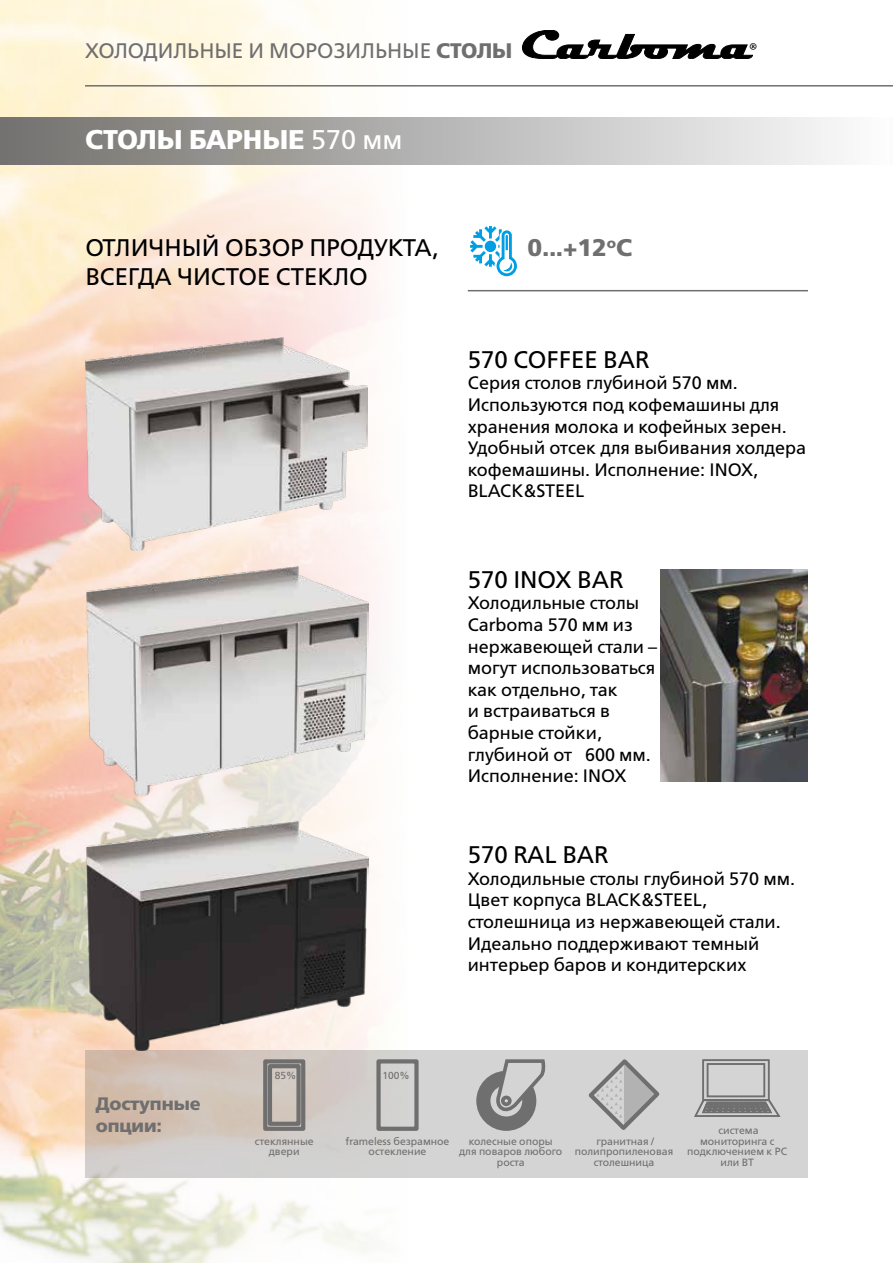
<style>
.page{position:relative;width:893px;height:1263px;background:#fff}
.page>*{position:absolute;margin:0;border:0;box-sizing:border-box;transform-origin:0 0}
.t1{font:27px "Free Set Bold C";color:#fff}
.t2{font:25.5px "Minion Pro";color:#000}
.t3{font:24px/28.8px "Free Set C";color:#000}
.t4{font:24px "Free Set Bold C";color:#706f6f}
.t5{font:21px "Free Set C";color:#706f6f}
.t6{font:18px/21.6px "Free Set C";color:#000}
.t7{font:18px/21.6px "Free Set Bold C";color:#706f6f}
.t8{font:10.5px/10.5px "Free Set C";color:#706f6f;text-align:center}
.t9{font:10.2px "Free Set C";color:#706f6f}
.s1{font-family:"Free Set Bold C"}
.s2{font-family:"Free Set C"}
</style>
<div class="page">
<img style="left:0;top:0;width:410px;height:1263px">
<svg style="left:522px;top:30px;width:230px;height:28px"></svg>
<hr style="left:85px;top:85px;width:808px;height:2px;background:#706f6f">
<div style="left:0;top:117px;width:893px;height:47px;background:linear-gradient(to right,#73706c,#fdfeff)"></div>
<hr style="left:890px;top:117px;width:3px;height:47px;background:#706f6f">
<img style="left:85px;top:337px;width:283px;height:214px">
<img style="left:86px;top:567px;width:283px;height:229px">
<img style="left:86px;top:821px;width:283px;height:229px">
<svg style="left:85px;top:1050px;width:723px;height:128px;fill:#d4d3d3"></svg>
<hr style="left:468px;top:290px;width:340px;height:1px;background:#706f6f">
<svg style="left:470px;top:226px;width:47px;height:51px"></svg>
<div style="left:485px;top:241px;width:11px;height:11px;background:#009fe3;border-radius:50%"></div>
<div style="left:376px;top:1059px;width:43px;height:72px;border:4px solid #706f6f"></div>
<svg style="left:261px;top:1057px;width:46px;height:76px"></svg>
<svg style="left:476px;top:1057px;width:70px;height:74px"></svg>
<div style="left:501px;top:1095px;width:11px;height:11px;border:4px solid #706f6f;border-radius:50%"></div>
<svg style="left:585px;top:1055px;width:78px;height:79px"></svg>
<img style="left:660px;top:570px;width:148px;height:212px">
<svg style="left:693px;top:1098px;width:89px;height:20px"></svg>
<div style="left:702px;top:1059px;width:68px;height:42px;border:2px solid #706f6f"></div>
<div style="left:707px;top:1063px;width:58px;height:34px;border:2px solid #706f6f"></div>
<p class="t5" style="left:85px;top:39px;width:429px">ХОЛОДИЛЬНЫЕ И МОРОЗИЛЬНЫЕ <span class="s1">СТОЛЫ</span></p>
<h2 class="t2" style="left:749px;top:35px;width:10px">®</h2>
<h1 class="t1" style="left:85px;top:124px;width:319px">СТОЛЫ БАРНЫЕ <span class="s2">570 мм</span></h1>
<h3 class="t3" style="left:85px;top:234px;width:355px">ОТЛИЧНЫЙ ОБЗОР ПРОДУКТА,<br>ВСЕГДА ЧИСТОЕ СТЕКЛО</h3>
<h3 class="t4" style="left:528px;top:234px;width:106px">0...+12<sup>о</sup>С</h3>
<h3 class="t3" style="left:468px;top:345px;width:183px">570 COFFEE BAR</h3>
<p class="t6" style="left:468px;top:372px;width:340px">Серия столов глубиной 570 мм.<br>Используются под кофемашины для хранения молока и кофейных зерен.<br>Удобный отсек для выбивания холдера кофемашины. Исполнение: INOX,<br>BLACK&amp;STEEL</p>
<h3 class="t3" style="left:468px;top:565px;width:157px">570 INOX BAR</h3>
<p class="t6" style="left:468px;top:593px;width:191px">Холодильные столы<br>Carboma 570 мм из нержавеющей стали – могут использоваться как отдельно, так<br>и встраиваться в барные стойки, глубиной от 600 мм.<br>Исполнение: INOX</p>
<p class="t7" style="left:96px;top:1093px;width:107px">Доступные опции:</p>
<p class="t9" style="left:275px;top:1070px;width:23px">85%</p>
<p class="t9" style="left:383px;top:1070px;width:29px">100%</p>
<h3 class="t3" style="left:468px;top:841px;width:143px">570 RAL BAR</h3>
<p class="t6" style="left:468px;top:868px;width:329px">Холодильные столы глубиной 570 мм.<br>Цвет корпуса BLACK&amp;STEEL, столешница из нержавеющей стали.<br>Идеально поддерживают темный интерьер баров и кондитерских</p>
<p class="t8" style="left:255px;top:1136px;width:60px">стеклянные двери</p>
<p class="t8" style="left:346px;top:1136px;width:105px">frameless безрамное остекление</p>
<p class="t8" style="left:459px;top:1136px;width:104px">колесные опоры для поваров любого роста</p>
<p class="t8" style="left:575px;top:1136px;width:100px">гранитная / полипропиленовая столешница</p>
<p class="t8" style="left:687px;top:1125px;width:102px">система мониторинга с подключением к РС или ВТ</p>
</div>
